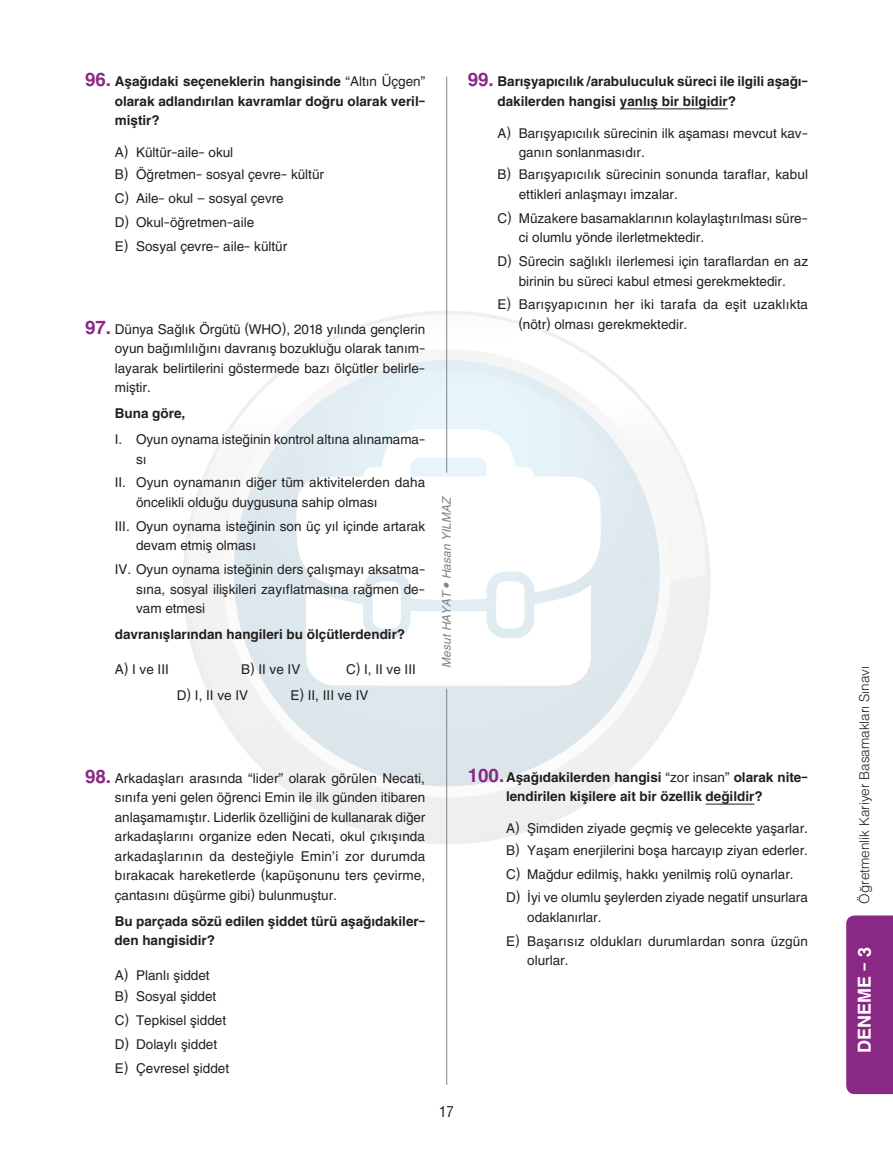
<style>
.page{position:relative;width:893px;height:1170px;background:#fff}
.page>*{position:absolute;margin:0;border:0;box-sizing:border-box;transform-origin:0 0}
.t1{font:700 18px "CANT Adahelvetica";color:#fff}
.t2{font:14.85px "yargi Helvetica Condensed";color:#231f20}
.t3{font:13.5px/19.5px "CANT Adahelvetica";color:#231f20}
.t4{font:700 13.5px/19.5px "CANT Adahelvetica";color:#231f20}
.t5{font:300 13.5px "yargi Helvetica";color:#231f20}
.t6{font:italic 12px "CANT Adahelvetica";color:#808285}
.s1{font-family:"yargi Helvetica";font-size:18.75px;color:#8a2885}
.s2{font-weight:400}
.s3{font-family:"yargi Helvetica";font-weight:700;font-size:18.75px;color:#8a2885}
</style>
<div class="page">
<svg style="left:188px;top:528px;width:518px;height:304px"></svg>
<svg style="left:223px;top:581px;width:448px;height:216px"></svg>
<div style="left:246px;top:581px;width:401px;height:21px;background:#dde9ee"></div>
<svg style="left:188px;top:314px;width:517px;height:267px"></svg>
<svg style="left:296px;top:429px;width:305px;height:171px"></svg>
<svg style="left:306px;top:581px;width:285px;height:104px"></svg>
<div style="left:846px;top:915px;width:47px;height:178px;background:#8a2885"></div>
<hr style="left:446px;top:688px;width:1px;height:396px;background:#808285">
<hr style="left:446px;top:77px;width:1px;height:395px;background:#808285">
<hr style="left:620px;top:109px;width:108px;height:1px;background:#231f20">
<hr style="left:706px;top:803px;width:48px;height:1px;background:#231f20">
<p class="t4" style="left:115px;top:70px;width:312px;text-align:justify;text-indent:-30px"><span class="s1">96.</span> Aşağıdaki seçeneklerin hangisinde <span class="s2">“Altın Üçgen” </span>olarak adlandırılan kavramlar doğru olarak veril&shy;miştir?</p>
<p class="t3" style="left:115px;top:140px;width:211px;line-height:21.8px">A) Kültür-aile- okul<br>B) Öğretmen- sosyal çevre- kültür</p>
<p class="t3" style="left:115px;top:185px;width:174px;line-height:23.9px">C) Aile- okul – sosyal çevre<br>D) Okul-öğretmen-aile<br>E) Sosyal çevre- aile- kültür</p>
<p class="t3" style="left:115px;top:318px;width:312px;text-align:justify;text-indent:-30px"><span class="s3">97.</span> Dünya Sağlık Örgütü (WHO), 2018 yılında gençlerin oyun bağımlılığını davranış bozukluğu olarak tanım&shy;layarak belirtilerini göstermede bazı ölçütler belirle&shy;miştir.</p>
<p class="t4" style="left:115px;top:402px;width:72px">Buna göre,</p>
<p class="t3" style="left:136px;top:428px;width:291px;text-indent:-21px">I. Oyun oynama isteğinin kontrol altına alınamama&shy;sı</p>
<p class="t3" style="left:136px;top:471px;width:291px;text-indent:-21px">II. Oyun oynamanın diğer tüm aktivitelerden daha öncelikli olduğu duygusuna sahip olması</p>
<p class="t3" style="left:136px;top:515px;width:291px;text-indent:-21px">III. Oyun oynama isteğinin son üç yıl içinde artarak devam etmiş olması</p>
<p class="t3" style="left:136px;top:558px;width:291px;text-align:justify;text-indent:-21px">IV. Oyun oynama isteğinin ders çalışmayı aksatma&shy;sına, sosyal ilişkileri zayıflatmasına rağmen de&shy;vam etmesi</p>
<p class="t4" style="left:115px;top:623px;width:292px">davranışlarından hangileri bu ölçütlerdendir?</p>
<p class="t3" style="left:115px;top:658px;width:56px">A) I ve III</p>
<p class="t3" style="left:241px;top:658px;width:61px">B) II ve IV</p>
<p class="t3" style="left:346px;top:658px;width:71px">C) I, II ve III</p>
<p class="t3" style="left:177px;top:684px;width:73px">D) I, II ve IV</p>
<p class="t3" style="left:291px;top:684px;width:80px">E) II, III ve IV</p>
<p class="t6" style="left:436px;top:667px;width:173px;rotate:-90deg">Mesut HAYAT • Hasan YILMAZ</p>
<p class="t4" style="left:497px;top:70px;width:312px;text-indent:-30px"><span class="s1">99.</span> Barışyapıcılık /arabuluculuk süreci ile ilgili aşağı&shy;dakilerden hangisi yanlış bir bilgidir?</p>
<p class="t3" style="left:519px;top:122px;width:291px;text-indent:-21px">A) Barışyapıcılık sürecinin ilk aşaması mevcut kav&shy;ganın sonlanmasıdır.</p>
<p class="t3" style="left:519px;top:163px;width:291px;text-indent:-21px">B) Barışyapıcılık sürecinin sonunda taraflar, kabul ettikleri anlaşmayı imzalar.</p>
<p class="t3" style="left:519px;top:207px;width:291px;text-indent:-21px">C) Müzakere basamaklarının kolaylaştırılması süre&shy;ci olumlu yönde ilerletmektedir.</p>
<p class="t3" style="left:497px;top:250px;width:312px;text-align:center">D) Sürecin sağlıklı ilerlemesi için taraflardan en az birinin bu süreci kabul etmesi gerekmektedir.</p>
<p class="t3" style="left:519px;top:293px;width:291px;text-indent:-21px">E) Barışyapıcının her iki tarafa da eşit uzaklıkta (nötr) olması gerekmektedir.</p>
<p class="t3" style="left:115px;top:766px;width:312px;text-align:justify;text-indent:-30px"><span class="s3">98.</span> Arkadaşları arasında “lider” olarak görülen Necati, sınıfa yeni gelen öğrenci Emin ile ilk günden itibaren anlaşamamıştır. Liderlik özelliğini de kullanarak diğer arkadaşlarını organize eden Necati, okul çıkışında arkadaşlarının da desteğiyle Emin’i zor durumda bırakacak hareketlerde (kapüşonunu ters çevirme, çantasını düşürme gibi) bulunmuştur.</p>
<p class="t4" style="left:115px;top:909px;width:312px">Bu parçada sözü edilen şiddet türü aşağıdakiler&shy;den hangisidir?</p>
<p class="t3" style="left:115px;top:962px;width:103px;line-height:21.8px">A) Planlı şiddet<br>B) Sosyal şiddet</p>
<p class="t3" style="left:115px;top:1007px;width:116px;line-height:23.9px">C) Tepkisel şiddet<br>D) Dolaylı şiddet<br>E) Çevresel şiddet</p>
<p class="t2" style="left:439px;top:1102px;width:16px">17</p>
<p class="t4" style="left:468px;top:765px;width:342px;text-align:center"><span class="s1">100.</span>Aşağıdakilerden hangisi <span class="s2">“zor insan”</span> olarak nite&shy;lendirilen kişilere ait bir özellik değildir?</p>
<p class="t3" style="left:506px;top:816px;width:303px;line-height:21.8px">A) Şimdiden ziyade geçmiş ve gelecekte yaşarlar.<br>B) Yaşam enerjilerini boşa harcayıp ziyan ederler.</p>
<p class="t3" style="left:506px;top:860px;width:303px;line-height:23.9px">C) Mağdur edilmiş, hakkı yenilmiş rolü oynarlar.<br>D) İyi ve olumlu şeylerden ziyade negatif unsurlara</p>
<p class="t3" style="left:506px;top:903px;width:304px;line-height:23.9px;text-indent:21px">odaklanırlar.<br>E) Başarısız oldukları durumlardan sonra üzgün</p>
<p class="t3" style="left:527px;top:949px;width:43px">olurlar.</p>
<p class="t5" style="left:856px;top:903px;width:239px;rotate:-90deg">Öğretmenlik Kariyer Basamakları Sınavı</p>
<h1 class="t1" style="left:850px;top:1052px;width:107px;rotate:-90deg">DENEME - 3</h1>
</div>
